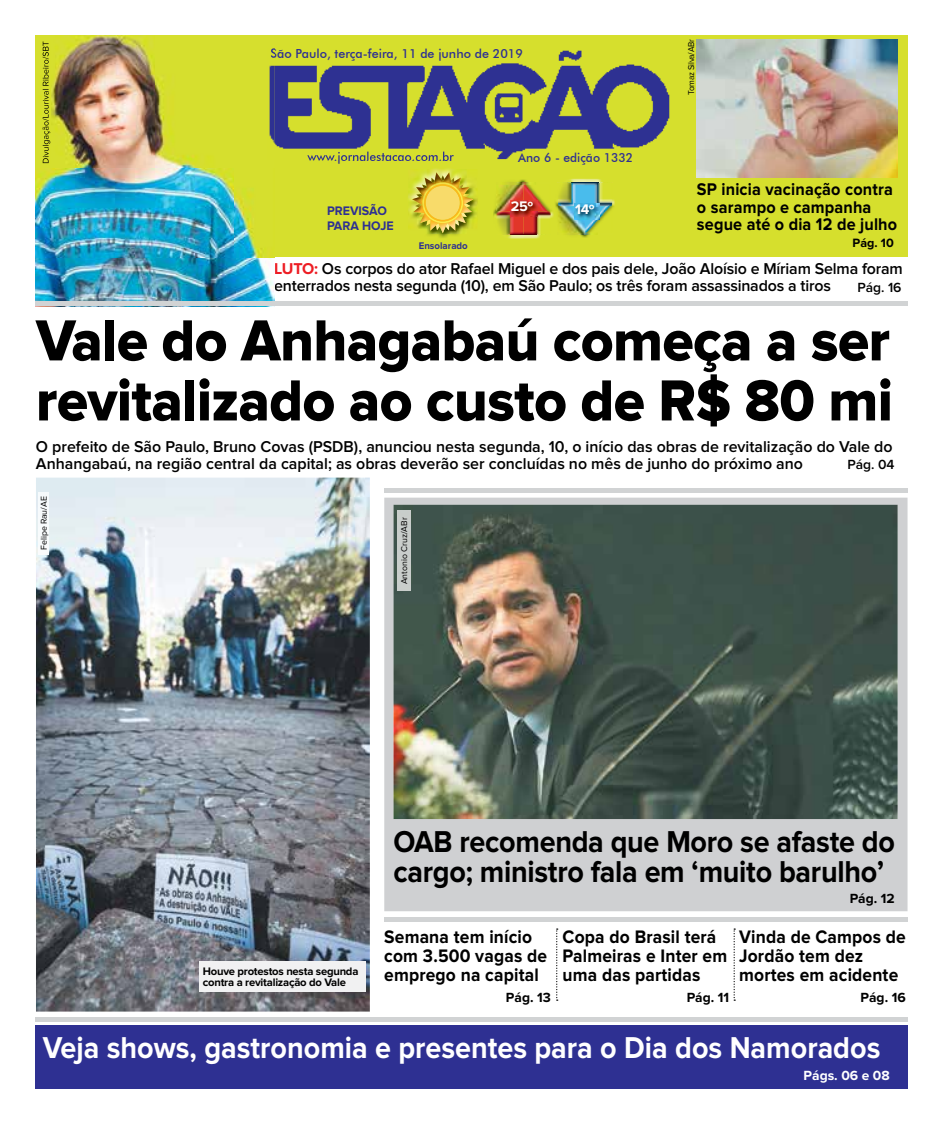
<style>
.page{position:relative;width:943px;height:1124px;background:#fff}
.page>*{position:absolute;margin:0;border:0;box-sizing:border-box;transform-origin:0 0}
.t1{font:60px/60px "Proxima Nova Extrabld";letter-spacing:-.01em;color:#000;scale:.95 1}
.t2{font:700 31.25px/30px "Proxima Nova";letter-spacing:-.01em;color:#000;scale:.92 1}
.t3{font:700 31.25px "Proxima Nova";color:#fff;scale:.92 1}
.t4{font:700 18.75px/18.8px "Proxima Nova";letter-spacing:.01em;color:#000;scale:.93 1}
.t5{font:700 17.5px/17.5px "Proxima Nova";letter-spacing:.01em;color:#000;scale:.93 1}
.t6{font:600 16.25px/17.5px "Proxima Nova";color:#000}
.t7{font:700 14.38px "Proxima Nova";letter-spacing:-.025em;color:#fff}
.t8{font:700 13.75px "Proxima Nova";color:#000}
.t9{font:600 13.75px "Proxima Nova";color:#000}
.t10{font:700 13.75px "Proxima Nova";color:#fff}
.t11{font:700 12.88px "Proxima Nova";color:#2e3092}
.t12{font:500 12.5px "Futura BT";color:#2e3092}
.t13{font:700 12.5px "Proxima Nova";color:#000}
.t14{font:700 11.25px/11.2px "Proxima Nova";letter-spacing:-.02em;color:#000}
.t15{font:700 10px "Proxima Nova";color:#2e3092}
.t16{font:8.75px "Proxima Nova";color:#000}
.t17{font:8.75px "Proxima Nova";letter-spacing:-.03em;color:#000;scale:.95 1}
.s1{font-weight:700;color:#ed1d24}
</style>
<div class="page">
<div style="left:35px;top:35px;width:872px;height:222px;background:#d6df2d"></div>
<img style="left:697px;top:39px;width:200px;height:139px">
<img style="left:36px;top:477px;width:334px;height:534px">
<img style="left:38px;top:492px;width:11px;height:62px">
<div style="left:199px;top:961px;width:167px;height:30px;background:#f1f1f2"></div>
<img style="left:274px;top:50px;width:396px;height:109px">
<img style="left:307px;top:151px;width:147px;height:8px">
<img style="left:274px;top:48px;width:248px;height:12px">
<img style="left:507px;top:213px;width:47px;height:25px">
<img style="left:493px;top:179px;width:59px;height:32px">
<img style="left:493px;top:211px;width:60px;height:24px">
<img style="left:496px;top:182px;width:54px;height:53px">
<img style="left:510px;top:201px;width:28px;height:15px">
<img style="left:557px;top:179px;width:58px;height:26px">
<img style="left:555px;top:206px;width:59px;height:32px">
<img style="left:555px;top:183px;width:59px;height:23px">
<img style="left:558px;top:182px;width:54px;height:53px">
<img style="left:575px;top:204px;width:24px;height:15px">
<img style="left:427px;top:199px;width:51px;height:39px">
<img style="left:408px;top:169px;width:69px;height:65px">
<img style="left:412px;top:172px;width:61px;height:61px">
<img style="left:422px;top:182px;width:41px;height:41px">
<img style="left:424px;top:184px;width:37px;height:37px">
<div style="left:384px;top:497px;width:523px;height:414px;background:#cfd0d2"></div>
<img style="left:393px;top:504px;width:504px;height:315px">
<img style="left:397px;top:511px;width:13px;height:79px">
<div style="left:384px;top:487px;width:523px;height:5px;background:#d1d3d4"></div>
<hr style="left:384px;top:917px;width:523px;height:4px;background:#d1d3d4">
<img style="left:36px;top:35px;width:238px;height:266px">
<svg style="left:271px;top:48px;width:3px;height:12px"></svg>
<img style="left:42px;top:41px;width:8px;height:122px">
<div style="left:35px;top:1024px;width:872px;height:64px;background:#2e3092"></div>
<div style="left:35px;top:1016px;width:872px;height:5px;background:#d1d3d4"></div>
<svg style="left:556px;top:928px;width:1px;height:72px"></svg>
<svg style="left:733px;top:928px;width:2px;height:72px"></svg>
<div style="left:35px;top:301px;width:872px;height:5px;background:#d1d3d4"></div>
<p class="t12" style="left:270px;top:45px;width:254px">São Paulo, terça-feira, 11 de junho de 2019</p>
<p class="t12" style="left:307px;top:149px;width:148px">www.jornalestacao.com.br</p>
<p class="t12" style="left:518px;top:150px;width:116px">Ano 6 - edição 1332</p>
<p class="t7" style="left:511px;top:200px;width:24px">25º</p>
<p class="t11" style="left:327px;top:205px;width:61px">PREVISÃO</p>
<p class="t7" style="left:575px;top:203px;width:21px">14º</p>
<p class="t11" style="left:327px;top:220px;width:68px">PARA HOJE</p>
<p class="t15" style="left:419px;top:241px;width:51px">Ensolarado</p>
<p class="t17" style="left:687px;top:95px;width:60px;rotate:-90deg">Tomaz Silva/ABr</p>
<p class="t5" style="left:697px;top:181px;width:217px">SP inicia vacinação contra o sarampo e campanha segue até o dia 12 de julho</p>
<p class="t13" style="left:852px;top:237px;width:43px">Pág. 10</p>
<p class="t6" style="left:274px;top:261px;width:630px;line-height:16.2px"><span class="s1">LUTO:</span> Os corpos do ator Rafael Miguel e dos pais dele, João Aloísio e Míriam Selma foram enterrados nesta segunda (10), em São Paulo; os três foram assassinados a tiros</p>
<p class="t9" style="left:857px;top:280px;width:46px">Pág. 16</p>
<h1 class="t1" style="left:36px;top:313px;width:903px">Vale do Anhagabaú começa a ser revitalizado ao custo de R$ 80 mi</h1>
<p class="t6" style="left:36px;top:438px;width:858px">O prefeito de São Paulo, Bruno Covas (PSDB), anunciou nesta segunda, 10, o início das obras de revitalização do Vale do<br>Anhangabaú, na região central da capital; as obras deverão ser concluídas no mês de junho do próximo ano</p>
<p class="t9" style="left:847px;top:458px;width:49px">Pág. 04</p>
<p class="t16" style="left:40px;top:550px;width:55px;rotate:-90deg">Felipe Rau/AE</p>
<p class="t16" style="left:400px;top:584px;width:68px;rotate:-90deg">Antonio Cruz/ABr</p>
<p class="t14" style="left:203px;top:965px;width:157px">Houve protestos nesta segunda contra a revitalização do Vale</p>
<h2 class="t2" style="left:393px;top:828px;width:546px">OAB recomenda que Moro se afaste do cargo; ministro fala em ‘muito barulho’</h2>
<p class="t8" style="left:849px;top:891px;width:47px">Pág. 12</p>
<p class="t4" style="left:384px;top:928px;width:176px">Semana tem início com 3.500 vagas de emprego na capital</p>
<p class="t4" style="left:562px;top:928px;width:178px">Copa do Brasil terá<br>Palmeiras e Inter em uma das partidas</p>
<p class="t4" style="left:739px;top:928px;width:181px">Vinda de Campos de<br>Jordão tem dez mortes em acidente</p>
<p class="t8" style="left:506px;top:991px;width:46px">Pág. 13</p>
<p class="t8" style="left:686px;top:991px;width:44px">Pág. 11</p>
<p class="t8" style="left:860px;top:991px;width:47px">Pág. 16</p>
<h2 class="t3" style="left:43px;top:1033px;width:912px">Veja shows, gastronomia e presentes para o Dia dos Namorados</h2>
<p class="t10" style="left:803px;top:1068px;width:88px">Págs. 06 e 08</p>
</div>
